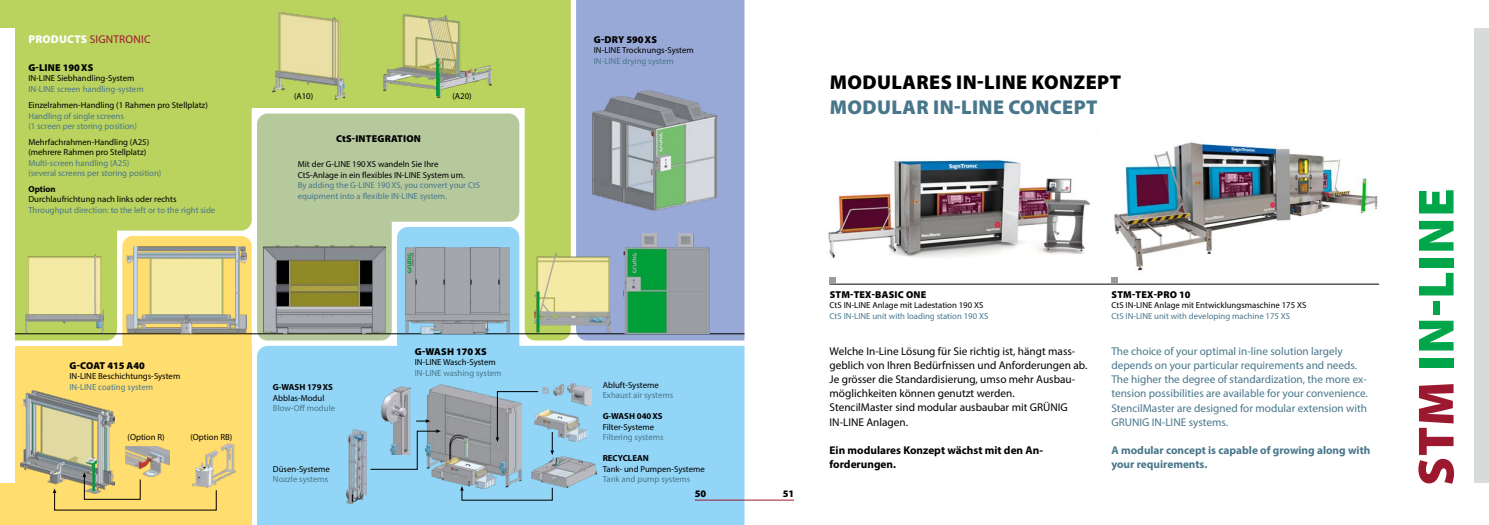
<style>
.page{position:relative;width:1489px;height:525px;background:#fff}
.page>*{position:absolute;margin:0;border:0;box-sizing:border-box;transform-origin:0 0}
.t1{font:900 51.25px "Myriad Pro";letter-spacing:.02em;color:#00a649}
.t2{font:900 20px "Myriad Pro";letter-spacing:.02em;color:#000}
.t3{font:900 20px "Myriad Pro";letter-spacing:.02em;color:#48778b}
.t4{font:11.25px/14.1px "Myriad Pro";color:#48778b}
.t5{font:11.25px/14.1px "Myriad Pro";color:#000}
.t6{font:700 11.25px/14.1px "Myriad Pro";color:#48778b}
.t7{font:700 11.25px/14.1px "Myriad Pro";color:#000}
.t8{font:11.25px "Myriad Pro";letter-spacing:.02em;color:#9c182f}
.t9{font:900 10px "Myriad Pro";letter-spacing:.02em;color:#000}
.t10{font:900 10px "Myriad Pro";color:#000}
.t11{font:8.75px/10.5px "Myriad Pro";color:#000}
.t12{font:8.75px/10.5px "Myriad Pro";color:#48778b}
.t13{font:700 8.75px "Myriad Pro";color:#000}
.s1{font-weight:900;color:#fff}
.s2{color:#9c182f}
</style>
<div class="page">
<div style="left:0;top:354px;width:252px;height:170px;background:#ffdd6f"></div>
<div style="left:257px;top:345px;width:487px;height:179px;background:#92d5f6"></div>
<svg style="left:0;top:0;width:570px;height:354px;background:#bdd27f"></svg>
<div style="left:576px;top:0;width:168px;height:340px;background:#98a9d7"></div>
<hr style="left:0;top:333px;width:744px;height:1px;background:#000">
<img style="left:592px;top:91px;width:124px;height:119px">
<img style="left:272px;top:13px;width:73px;height:86px">
<img style="left:383px;top:14px;width:108px;height:84px">
<img style="left:534px;top:253px;width:77px;height:80px">
<img style="left:623px;top:233px;width:87px;height:100px">
<img style="left:406px;top:248px;width:104px;height:85px">
<img style="left:264px;top:245px;width:122px;height:88px">
<img style="left:126px;top:246px;width:121px;height:87px">
<img style="left:26px;top:255px;width:77px;height:78px">
<img style="left:126px;top:446px;width:43px;height:26px">
<img style="left:192px;top:443px;width:43px;height:44px">
<img style="left:20px;top:390px;width:94px;height:103px">
<svg style="left:53px;top:472px;width:164px;height:38px;background:#e2c972"></svg>
<img style="left:346px;top:429px;width:21px;height:74px">
<img style="left:381px;top:386px;width:30px;height:43px">
<img style="left:426px;top:384px;width:95px;height:104px">
<img style="left:531px;top:456px;width:65px;height:31px">
<img style="left:565px;top:409px;width:23px;height:32px">
<img style="left:568px;top:383px;width:23px;height:22px">
<svg style="left:460px;top:485px;width:93px;height:15px"></svg>
<svg style="left:370px;top:429px;width:71px;height:40px;background:#8dbbd2"></svg>
<svg style="left:416px;top:419px;width:14px;height:3px"></svg>
<svg style="left:495px;top:384px;width:70px;height:71px;background:#97bdd0"></svg>
<img style="left:1114px;top:140px;width:264px;height:138px">
<img style="left:828px;top:159px;width:270px;height:126px">
<div style="left:1474px;top:28px;width:14px;height:454px;background:#d9dada"></div>
<hr style="left:829px;top:283px;width:549px;height:1px;background:#000">
<div style="left:829px;top:277px;width:7px;height:6px;background:#9c9c9d"></div>
<svg style="left:1111px;top:277px;width:6px;height:6px"></svg>
<div style="left:0;top:28px;width:14px;height:454px;background:#fff"></div>
<hr style="left:694px;top:499px;width:50px;height:1px;background:#9c182f">
<hr style="left:744px;top:499px;width:50px;height:1px;background:#9c182f">
<p class="t8" style="left:28px;top:32px;width:124px"><span class="s1">PRODUCTS</span> SIGNTRONIC</p>
<p class="t9" style="left:28px;top:61px;width:66px">G-LINE 190XS</p>
<p class="t11" style="left:28px;top:73px;width:108px">IN-LINE Siebhandling-System</p>
<p class="t12" style="left:28px;top:84px;width:117px">IN-LINE screen handling-system</p>
<p class="t11" style="left:28px;top:100px;width:181px">Einzelrahmen-Handling (1 Rahmen pro Stellplatz)</p>
<p class="t12" style="left:28px;top:110px;width:110px">Handling of single screens<br>(1 screen per storing position)</p>
<p class="t11" style="left:28px;top:136px;width:122px">Mehrfachrahmen-Handling (A25) (mehrere Rahmen pro Stellplatz)</p>
<p class="t12" style="left:28px;top:157px;width:135px">Multi-screen handling (A25)<br>(several screens per storing position)</p>
<p class="t13" style="left:28px;top:183px;width:29px">Option</p>
<p class="t11" style="left:28px;top:194px;width:150px">Durchlaufrichtung nach links oder rechts</p>
<p class="t12" style="left:28px;top:204px;width:188px">Throughput direction: to the left or to the right side</p>
<p class="t11" style="left:294px;top:91px;width:21px">(A10)</p>
<p class="t11" style="left:452px;top:91px;width:21px">(A20)</p>
<p class="t9" style="left:336px;top:132px;width:86px">CtS-INTEGRATION</p>
<p class="t11" style="left:298px;top:159px;width:169px">Mit der G-LINE 190XS wandeln Sie Ihre<br>CtS-Anlage in ein flexibles IN-LINE System um.</p>
<p class="t12" style="left:298px;top:180px;width:184px">By adding the G-LINE 190XS, you convert your CtS equipment into a flexible IN-LINE system.</p>
<p class="t9" style="left:594px;top:32px;width:65px">G-DRY 590XS</p>
<p class="t11" style="left:594px;top:45px;width:101px">IN-LINE Trocknungs-System</p>
<p class="t12" style="left:594px;top:55px;width:81px">IN-LINE drying system</p>
<p class="t9" style="left:415px;top:344px;width:73px">G-WASH 170XS</p>
<p class="t11" style="left:415px;top:357px;width:82px">IN-LINE Wasch-System</p>
<p class="t12" style="left:415px;top:367px;width:88px">IN-LINE washing system</p>
<p class="t10" style="left:70px;top:358px;width:77px">G-COAT 415 A40</p>
<p class="t11" style="left:69px;top:371px;width:112px">IN-LINE Beschichtungs-System</p>
<p class="t12" style="left:69px;top:381px;width:85px">IN-LINE coating system</p>
<p class="t11" style="left:602px;top:379px;width:58px">Abluft-Systeme</p>
<p class="t12" style="left:602px;top:390px;width:72px">Exhaust air systems</p>
<p class="t13" style="left:602px;top:410px;width:61px">G-WASH 040XS</p>
<p class="t11" style="left:602px;top:421px;width:53px">Filter-Systeme</p>
<p class="t12" style="left:602px;top:432px;width:62px">Filtering systems</p>
<p class="t13" style="left:602px;top:452px;width:48px">RECYCLEAN</p>
<p class="t11" style="left:602px;top:463px;width:104px">Tank- und Pumpen-Systeme</p>
<p class="t12" style="left:602px;top:474px;width:89px">Tank and pump systems</p>
<p class="t13" style="left:273px;top:381px;width:61px">G-WASH 179XS</p>
<p class="t11" style="left:273px;top:392px;width:53px">Abblas-Modul</p>
<p class="t12" style="left:273px;top:403px;width:64px">Blow-Off module</p>
<p class="t11" style="left:128px;top:431px;width:39px">(Option R)</p>
<p class="t11" style="left:190px;top:431px;width:43px">(Option RB)</p>
<p class="t11" style="left:273px;top:463px;width:58px">Düsen-Systeme</p>
<p class="t12" style="left:273px;top:474px;width:57px">Nozzle systems</p>
<p class="t9" style="left:694px;top:486px;width:13px">50</p>
<p class="t9" style="left:782px;top:486px;width:13px">51</p>
<h2 class="t2" style="left:829px;top:69px;width:293px">MODULARES IN-LINE KONZEPT</h2>
<h2 class="t3" style="left:829px;top:93px;width:269px">MODULAR IN-LINE CONCEPT</h2>
<p class="t9" style="left:829px;top:288px;width:98px">STM-TEX-BASIC ONE</p>
<p class="t11" style="left:829px;top:300px;width:155px">CtS IN-LINE Anlage mit Ladestation 190 XS</p>
<p class="t12" style="left:829px;top:310px;width:160px">CtS IN-LINE unit with loading station 190 XS</p>
<p class="t5" style="left:829px;top:343px;width:259px">Welche In-Line Lösung für Sie richtig ist, hängt mass&shy;geblich von Ihren Bedürfnissen und Anforderungen ab.<br>Je grösser die Standardisierung, umso mehr Ausbau&shy;möglichkeiten können genutzt werden.<br>StencilMaster sind modular ausbaubar mit GRÜNIG IN-LINE Anlagen.</p>
<p class="t7" style="left:829px;top:442px;width:214px">Ein modulares Konzept wächst mit den An&shy;forderungen.</p>
<p class="t9" style="left:1111px;top:288px;width:80px">STM-TEX-PRO 10</p>
<p class="t11" style="left:1111px;top:300px;width:196px">CtS IN-LINE Anlage mit Entwicklungsmaschine 175 XS</p>
<p class="t12" style="left:1111px;top:310px;width:180px">CtS IN-LINE unit with developing machine 175 XS</p>
<p class="t4" style="left:1111px;top:343px;width:258px">The choice of your optimal in-line solution largely depends on your particular requirements and needs.<br>The higher the degree of standardization, the more ex&shy;tension possibilities are available for your convenience.<br>StencilMaster are designed for modular extension with GRUNIG IN-LINE systems.</p>
<p class="t6" style="left:1111px;top:442px;width:260px">A modular concept is capable of growing along with your requirements.</p>
<h1 class="t1" style="left:1401px;top:485px;width:299px;rotate:-90deg"><span class="s2">STM</span> IN-LINE</h1>
</div>
